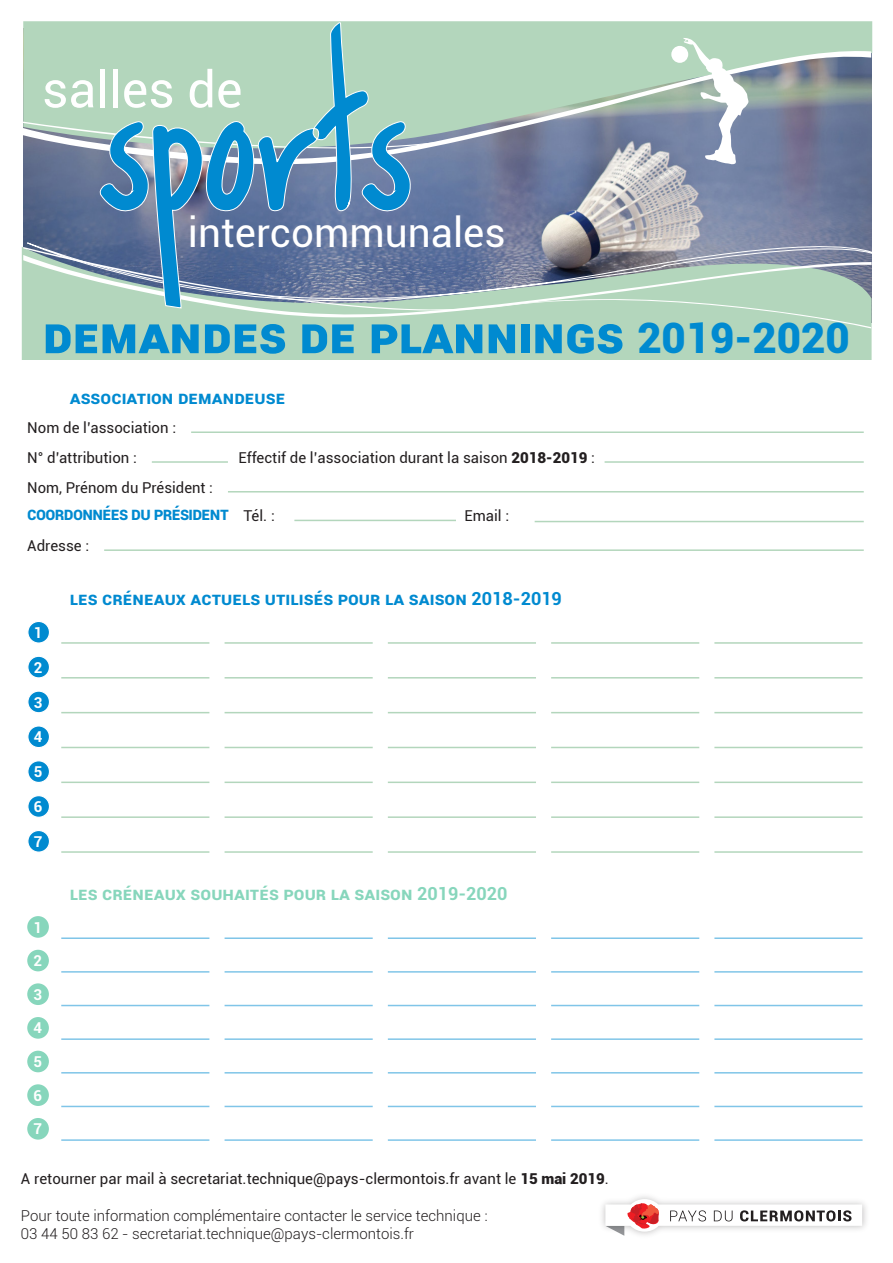
<style>
.page{position:relative;width:893px;height:1263px;background:#fff}
.page>*{position:absolute;margin:0;border:0;box-sizing:border-box;transform-origin:0 0}
.t1{font:900 50.55px "Roboto";color:#008ad0}
.t2{font:50.55px "Roboto";color:#fff}
.t3{font:40.5px "Roboto";color:#fff}
.t4{font:700 18px "Roboto";color:#008ad0}
.t5{font:700 18px "Roboto";color:#87d6bc}
.t6{font:700 18px "Roboto";letter-spacing:-.04em;color:#008ad0;scale:.93 1}
.t7{font:15px/29.7px "Roboto";color:#231f20}
.t8{font:300 15px/18px "Roboto";color:#231f20}
.t9{font:700 15px "Roboto";color:#fff}
.s1{font-size:42px}
.s2{font-weight:900}
.s3{font-weight:400;font-size:15px;color:#231f20}
</style>
<div class="page">
<img style="left:23px;top:168px;width:849px;height:76px">
<div style="left:22px;top:244px;width:850px;height:116px;background:#b3d6bc"></div>
<svg style="left:23px;top:21px;width:849px;height:147px;background:#afd0ba"></svg>
<svg style="left:23px;top:50px;width:849px;height:116px;background:#96aaab"></svg>
<svg style="left:23px;top:121px;width:447px;height:29px"></svg>
<div style="left:23px;top:247px;width:848px;height:81px;background:#b3d6bc"></div>
<svg style="left:26px;top:239px;width:846px;height:82px;background:#a0b6b1"></svg>
<svg style="left:99px;top:21px;width:330px;height:288px;background:#7ca6b5"></svg>
<svg style="left:683px;top:38px;width:66px;height:126px"></svg>
<div style="left:671px;top:46px;width:17px;height:17px;background:#fff;border-radius:50%"></div>
<hr style="left:191px;top:431px;width:673px;height:2px;background:#b3d6bc">
<hr style="left:152px;top:461px;width:76px;height:2px;background:#b3d6bc">
<hr style="left:605px;top:461px;width:259px;height:2px;background:#b3d6bc">
<hr style="left:228px;top:491px;width:636px;height:1px;background:#b3d6bc">
<hr style="left:294px;top:520px;width:162px;height:1px;background:#b3d6bc">
<hr style="left:535px;top:521px;width:329px;height:1px;background:#b3d6bc">
<hr style="left:104px;top:549px;width:760px;height:2px;background:#b3d6bc">
<div style="left:28px;top:621px;width:21px;height:22px;background:#008ad0;border-radius:50%"></div>
<div style="left:27px;top:621px;width:23px;height:23px;border:1px solid #fff;border-radius:50%"></div>
<hr style="left:61px;top:642px;width:148px;height:2px;background:#b3d6bc">
<hr style="left:225px;top:642px;width:148px;height:2px;background:#b3d6bc">
<hr style="left:388px;top:642px;width:148px;height:2px;background:#b3d6bc">
<hr style="left:551px;top:642px;width:148px;height:2px;background:#b3d6bc">
<hr style="left:714px;top:642px;width:149px;height:2px;background:#b3d6bc">
<div style="left:28px;top:656px;width:21px;height:22px;background:#008ad0;border-radius:50%"></div>
<div style="left:27px;top:656px;width:23px;height:22px;border:1px solid #fff;border-radius:50%"></div>
<hr style="left:61px;top:677px;width:148px;height:1px;background:#b3d6bc">
<hr style="left:225px;top:677px;width:148px;height:1px;background:#b3d6bc">
<hr style="left:388px;top:677px;width:148px;height:1px;background:#b3d6bc">
<hr style="left:551px;top:677px;width:148px;height:1px;background:#b3d6bc">
<hr style="left:714px;top:677px;width:149px;height:1px;background:#b3d6bc">
<div style="left:28px;top:691px;width:21px;height:22px;background:#008ad0;border-radius:50%"></div>
<div style="left:27px;top:690px;width:23px;height:23px;border:1px solid #fff;border-radius:50%"></div>
<hr style="left:61px;top:712px;width:148px;height:1px;background:#b3d6bc">
<hr style="left:225px;top:712px;width:148px;height:1px;background:#b3d6bc">
<hr style="left:388px;top:712px;width:148px;height:1px;background:#b3d6bc">
<hr style="left:551px;top:712px;width:148px;height:1px;background:#b3d6bc">
<hr style="left:714px;top:712px;width:149px;height:1px;background:#b3d6bc">
<div style="left:28px;top:726px;width:21px;height:22px;background:#008ad0;border-radius:50%"></div>
<div style="left:27px;top:725px;width:23px;height:23px;border:1px solid #fff;border-radius:50%"></div>
<hr style="left:61px;top:747px;width:148px;height:1px;background:#b3d6bc">
<hr style="left:225px;top:747px;width:148px;height:1px;background:#b3d6bc">
<hr style="left:388px;top:747px;width:148px;height:1px;background:#b3d6bc">
<hr style="left:551px;top:747px;width:148px;height:1px;background:#b3d6bc">
<hr style="left:714px;top:747px;width:149px;height:1px;background:#b3d6bc">
<div style="left:28px;top:761px;width:21px;height:21px;background:#008ad0;border-radius:50%"></div>
<div style="left:27px;top:760px;width:23px;height:23px;border:1px solid #fff;border-radius:50%"></div>
<hr style="left:61px;top:781px;width:148px;height:2px;background:#b3d6bc">
<hr style="left:225px;top:781px;width:148px;height:2px;background:#b3d6bc">
<hr style="left:388px;top:781px;width:148px;height:2px;background:#b3d6bc">
<hr style="left:551px;top:781px;width:148px;height:2px;background:#b3d6bc">
<hr style="left:714px;top:781px;width:149px;height:2px;background:#b3d6bc">
<div style="left:28px;top:796px;width:21px;height:21px;background:#008ad0;border-radius:50%"></div>
<div style="left:27px;top:795px;width:23px;height:23px;border:1px solid #fff;border-radius:50%"></div>
<hr style="left:61px;top:816px;width:148px;height:2px;background:#b3d6bc">
<hr style="left:225px;top:816px;width:148px;height:2px;background:#b3d6bc">
<hr style="left:388px;top:816px;width:148px;height:2px;background:#b3d6bc">
<hr style="left:551px;top:816px;width:148px;height:2px;background:#b3d6bc">
<hr style="left:714px;top:816px;width:149px;height:2px;background:#b3d6bc">
<div style="left:28px;top:830px;width:21px;height:22px;background:#008ad0;border-radius:50%"></div>
<div style="left:27px;top:830px;width:23px;height:23px;border:1px solid #fff;border-radius:50%"></div>
<hr style="left:61px;top:851px;width:148px;height:2px;background:#b3d6bc">
<hr style="left:225px;top:851px;width:148px;height:2px;background:#b3d6bc">
<hr style="left:388px;top:851px;width:148px;height:2px;background:#b3d6bc">
<hr style="left:551px;top:851px;width:148px;height:2px;background:#b3d6bc">
<hr style="left:714px;top:851px;width:149px;height:2px;background:#b3d6bc">
<div style="left:27px;top:916px;width:22px;height:22px;background:#87d6bc;border-radius:50%"></div>
<hr style="left:61px;top:937px;width:148px;height:2px;background:#80c5e8">
<hr style="left:225px;top:937px;width:148px;height:2px;background:#80c5e8">
<hr style="left:388px;top:937px;width:148px;height:2px;background:#80c5e8">
<hr style="left:551px;top:937px;width:148px;height:2px;background:#80c5e8">
<hr style="left:714px;top:937px;width:149px;height:2px;background:#80c5e8">
<div style="left:27px;top:950px;width:22px;height:21px;background:#87d6bc;border-radius:50%"></div>
<hr style="left:61px;top:971px;width:148px;height:2px;background:#80c5e8">
<hr style="left:225px;top:971px;width:148px;height:2px;background:#80c5e8">
<hr style="left:388px;top:971px;width:148px;height:2px;background:#80c5e8">
<hr style="left:551px;top:971px;width:148px;height:2px;background:#80c5e8">
<hr style="left:714px;top:971px;width:149px;height:2px;background:#80c5e8">
<div style="left:27px;top:983px;width:22px;height:22px;background:#87d6bc;border-radius:50%"></div>
<hr style="left:61px;top:1005px;width:148px;height:1px;background:#80c5e8">
<hr style="left:225px;top:1005px;width:148px;height:1px;background:#80c5e8">
<hr style="left:388px;top:1005px;width:148px;height:1px;background:#80c5e8">
<hr style="left:551px;top:1005px;width:148px;height:1px;background:#80c5e8">
<hr style="left:714px;top:1005px;width:149px;height:1px;background:#80c5e8">
<div style="left:27px;top:1017px;width:22px;height:22px;background:#87d6bc;border-radius:50%"></div>
<hr style="left:61px;top:1038px;width:148px;height:2px;background:#80c5e8">
<hr style="left:225px;top:1038px;width:148px;height:2px;background:#80c5e8">
<hr style="left:388px;top:1038px;width:148px;height:2px;background:#80c5e8">
<hr style="left:551px;top:1038px;width:148px;height:2px;background:#80c5e8">
<hr style="left:714px;top:1038px;width:149px;height:2px;background:#80c5e8">
<div style="left:27px;top:1051px;width:22px;height:21px;background:#87d6bc;border-radius:50%"></div>
<hr style="left:61px;top:1072px;width:148px;height:1px;background:#80c5e8">
<hr style="left:225px;top:1072px;width:148px;height:1px;background:#80c5e8">
<hr style="left:388px;top:1072px;width:148px;height:1px;background:#80c5e8">
<hr style="left:551px;top:1072px;width:148px;height:1px;background:#80c5e8">
<hr style="left:714px;top:1072px;width:149px;height:1px;background:#80c5e8">
<div style="left:27px;top:1084px;width:22px;height:22px;background:#87d6bc;border-radius:50%"></div>
<hr style="left:61px;top:1106px;width:148px;height:1px;background:#80c5e8">
<hr style="left:225px;top:1106px;width:148px;height:1px;background:#80c5e8">
<hr style="left:388px;top:1106px;width:148px;height:1px;background:#80c5e8">
<hr style="left:551px;top:1106px;width:148px;height:1px;background:#80c5e8">
<hr style="left:714px;top:1106px;width:149px;height:1px;background:#80c5e8">
<div style="left:27px;top:1118px;width:22px;height:21px;background:#87d6bc;border-radius:50%"></div>
<hr style="left:61px;top:1139px;width:148px;height:2px;background:#80c5e8">
<hr style="left:225px;top:1139px;width:148px;height:2px;background:#80c5e8">
<hr style="left:388px;top:1139px;width:148px;height:2px;background:#80c5e8">
<hr style="left:551px;top:1139px;width:148px;height:2px;background:#80c5e8">
<hr style="left:714px;top:1139px;width:149px;height:2px;background:#80c5e8">
<svg style="left:605px;top:1199px;width:257px;height:37px"></svg>
<h1 class="t2" style="left:42px;top:54px;width:202px">salles de</h1>
<h2 class="t3" style="left:188px;top:204px;width:319px">intercommunales</h2>
<h1 class="t1" style="left:43px;top:299px;width:808px">demandes de plannings <span class="s1">2019-2020</span></h1>
<p class="t4" style="left:70px;top:385px;width:217px">ASSOCIATION DEMANDEUSE</p>
<p class="t7" style="left:27px;top:412px;width:150px">Nom de l’association :<br>N° d’attribution :</p>
<p class="t7" style="left:238px;top:442px;width:358px">Effectif de l’association durant la saison <span class="s2">2018-2019</span> :</p>
<p class="t7" style="left:27px;top:472px;width:187px">Nom, Prénom du Président :</p>
<p class="t6" style="left:27px;top:501px;width:268px">COORDONNÉES DU PRÉSIDENT <span class="s3">Tél. :</span></p>
<p class="t7" style="left:464px;top:500px;width:46px">Email :</p>
<p class="t7" style="left:27px;top:530px;width:63px">Adresse :</p>
<p class="t4" style="left:70px;top:585px;width:494px">LES CRÉNEAUX ACTUELS UTILISÉS POUR LA SAISON 2018-2019</p>
<p class="t9" style="left:34px;top:622px;width:10px">1</p>
<p class="t9" style="left:34px;top:657px;width:10px">2</p>
<p class="t9" style="left:34px;top:692px;width:10px">3</p>
<p class="t9" style="left:34px;top:726px;width:10px">4</p>
<p class="t9" style="left:34px;top:761px;width:10px">5</p>
<p class="t9" style="left:34px;top:796px;width:10px">6</p>
<p class="t9" style="left:34px;top:831px;width:10px">7</p>
<p class="t5" style="left:70px;top:881px;width:439px">LES CRÉNEAUX SOUHAITÉS POUR LA SAISON 2019-2020</p>
<p class="t9" style="left:33px;top:917px;width:10px">1</p>
<p class="t9" style="left:33px;top:950px;width:10px">2</p>
<p class="t9" style="left:33px;top:984px;width:10px">3</p>
<p class="t9" style="left:33px;top:1017px;width:10px">4</p>
<p class="t9" style="left:33px;top:1051px;width:10px">5</p>
<p class="t9" style="left:33px;top:1085px;width:10px">6</p>
<p class="t9" style="left:33px;top:1118px;width:10px">7</p>
<p class="t7" style="left:21px;top:1164px;width:589px">A retourner par mail à secretariat.technique@pays-clermontois.fr avant le <span class="s2">15 mai 2019</span>.</p>
<p class="t8" style="left:21px;top:1206px;width:468px">Pour toute information complémentaire contacter le service technique :<br>03 44 50 83 62 - secretariat.technique@pays-clermontois.fr</p>
</div>
